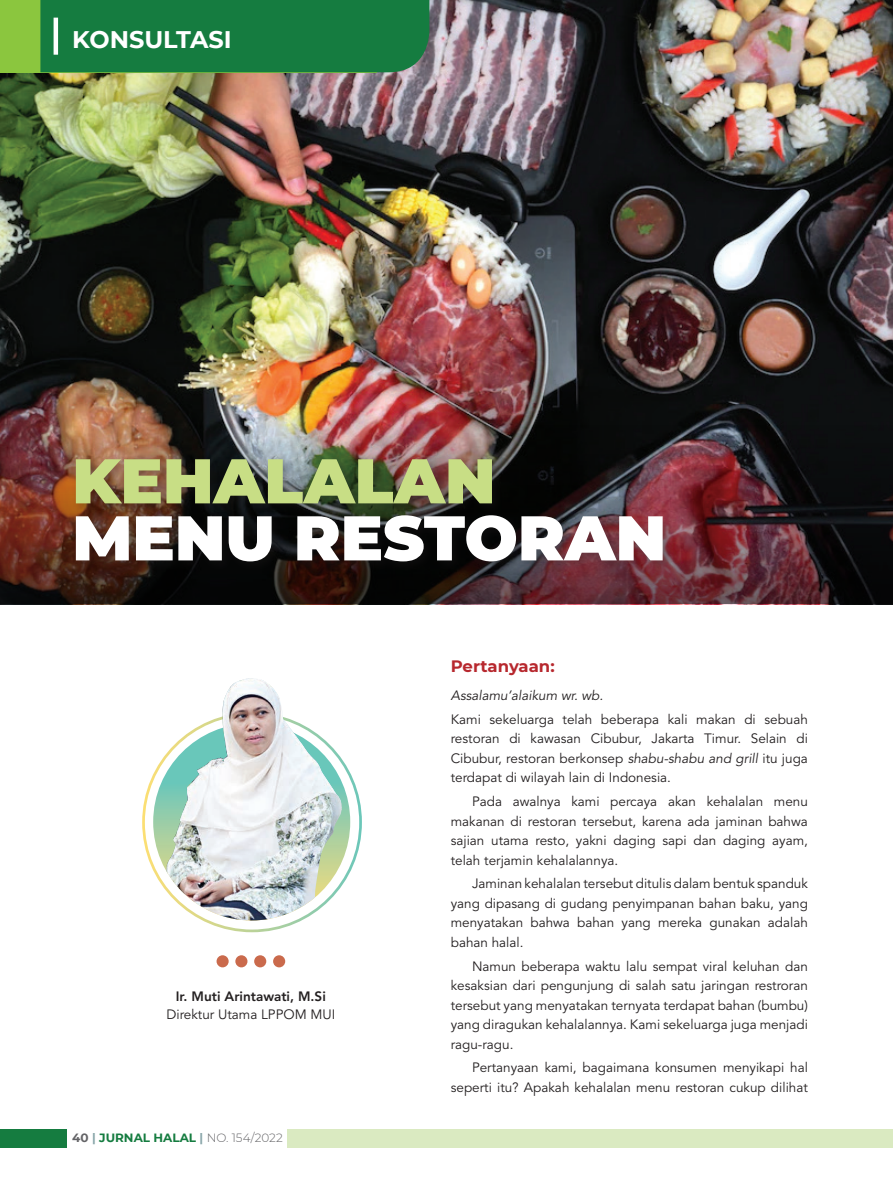
<style>
.page{position:relative;width:893px;height:1191px;background:#fff}
.page>*{position:absolute;margin:0;border:0;box-sizing:border-box;transform-origin:0 0}
.t1{font:900 63px "Montserrat";color:#fff}
.t2{font:900 63px "Montserrat";color:#c8de85}
.t3{font:700 24px "Montserrat";color:#fff}
.t4{font:700 16.5px "Montserrat";color:#b7282e}
.t5{font:13.5px/19.5px "Avenir LT Std";color:#231f20;text-align:justify}
.t6{font:800 13.5px "Avenir LT Std";color:#231f20}
.t7{font:italic 13.5px "Avenir LT Std";color:#231f20}
.t8{font:700 12px "Montserrat";color:#157c40}
.s1{color:#636366}
.s2{color:#8aa7aa}
.s3{font-weight:300;color:#636366}
.s4{font-style:italic}
</style>
<div class="page">
<img style="left:0;top:0;width:893px;height:425px">
<img style="left:0;top:425px;width:893px;height:179px">
<div style="left:72px;top:455px;width:603px;height:118px;background:#231f20;opacity:.3"></div>
<div style="left:217px;top:955px;width:12px;height:12px;background:#ca6a4c;border-radius:50%"></div>
<div style="left:235px;top:955px;width:12px;height:12px;background:#ca6a4c;border-radius:50%"></div>
<div style="left:254px;top:955px;width:12px;height:12px;background:#ca6a4c;border-radius:50%"></div>
<div style="left:273px;top:955px;width:12px;height:12px;background:#ca6a4c;border-radius:50%"></div>
<svg style="left:153px;top:723px;width:197px;height:197px"></svg>
<img style="left:166px;top:737px;width:176px;height:183px">
<img style="left:183px;top:678px;width:159px;height:132px">
<div style="left:0;top:0;width:376px;height:72px;background:#8bc63e"></div>
<div style="left:40px;top:0;width:389px;height:72px;background:#157c40"></div>
<hr style="left:54px;top:18px;width:4px;height:37px;background:#fff">
<div style="left:0;top:1128px;width:66px;height:19px;background:#157c40"></div>
<div style="left:288px;top:1128px;width:605px;height:19px;background:#daeac1"></div>
<h2 class="t3" style="left:72px;top:22px;width:161px">KONSULTASI</h2>
<h1 class="t2" style="left:72px;top:434px;width:425px">KEHALALAN</h1>
<h1 class="t1" style="left:72px;top:491px;width:595px">MENU RESTORAN</h1>
<p class="t6" style="left:176px;top:988px;width:152px">Ir. Muti Arintawati, M.Si</p>
<p class="t5" style="left:166px;top:1004px;width:170px">Direktur Utama LPPOM MUI</p>
<p class="t8" style="left:72px;top:1128px;width:212px"><span class="s1">40</span> <span class="s2">|</span> JURNAL HALAL <span class="s2">|</span> <span class="s3">No. 154/2022</span></p>
<p class="t4" style="left:451px;top:654px;width:105px">PERTANYAAN:</p>
<p class="t7" style="left:451px;top:687px;width:154px">Assalamu’alaikum wr. wb.</p>
<p class="t5" style="left:451px;top:710px;width:359px">Kami sekeluarga telah beberapa kali makan di sebuah restoran di kawasan Cibubur, Jakarta Timur. Selain di Cibubur, restoran berkonsep <span class="s4">shabu-shabu and grill</span> itu juga terdapat di wilayah lain di Indonesia.</p>
<p class="t5" style="left:451px;top:792px;width:359px;text-indent:21px">Pada awalnya kami percaya akan kehalalan menu makanan di restoran tersebut, karena ada jaminan bahwa sajian utama resto, yakni daging sapi dan daging ayam, telah terjamin kehalalannya.</p>
<p class="t5" style="left:451px;top:874px;width:359px;text-indent:21px">Jaminan kehalalan tersebut ditulis dalam bentuk spanduk yang dipasang di gudang penyimpanan bahan baku, yang menyatakan bahwa bahan yang mereka gunakan adalah bahan halal.</p>
<p class="t5" style="left:451px;top:956px;width:359px;text-indent:21px">Namun beberapa waktu lalu sempat viral keluhan dan kesaksian dari pengunjung di salah satu jaringan restroran tersebut yang menyatakan ternyata terdapat bahan (bumbu) yang diragukan kehalalannya. Kami sekeluarga juga menjadi ragu-ragu.</p>
<p class="t5" style="left:451px;top:1058px;width:359px;text-align:right">Pertanyaan kami, bagaimana konsumen menyikapi hal seperti itu? Apakah kehalalan menu restoran cukup dilihat</p>
</div>
